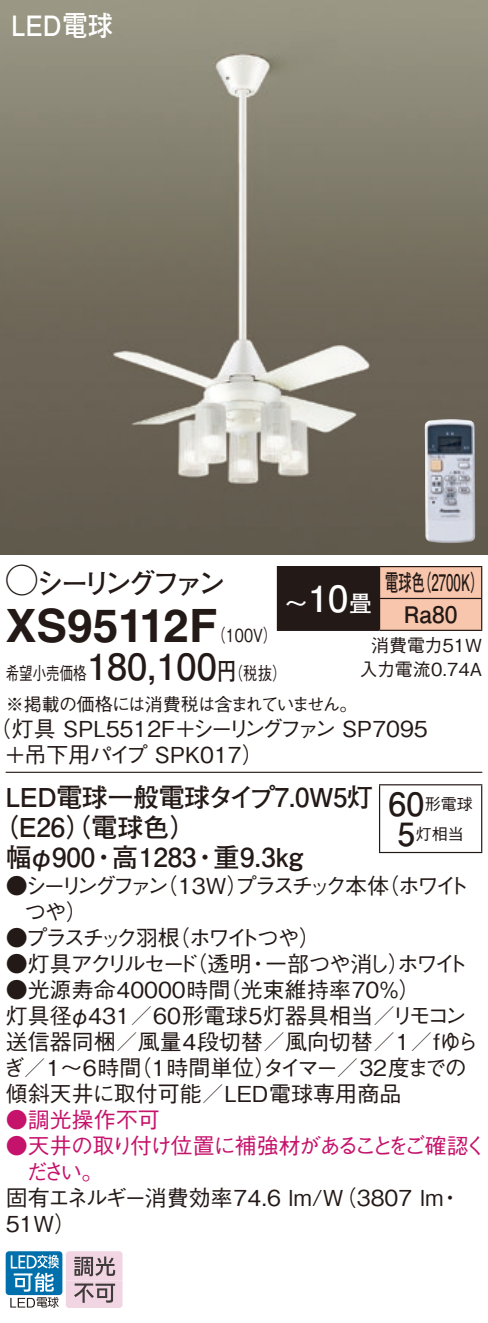
<style>
.page{position:relative;width:488px;height:1323px;background:#fff}
.page>*{position:absolute;margin:0;border:0;box-sizing:border-box;transform-origin:0 0}
.t1{font:700 46px "Helvetica LT Std";color:#231916}
.t2{font:700 36px "Futo Go B101 Pro";color:#231916}
.t3{font:700 36px "Futo Go B101 Pro";color:#fff}
.t4{font:700 32px "Futo Go B101 Pro";color:#231916}
.t5{font:700 28px "Futo Go B101 Pro";letter-spacing:-.165em;color:#231916}
.t6{font:700 28px "Futo Go B101 Pro";color:#fff;scale:.9 1}
.t7{font:700 26px "Futo Go B101 Pro";letter-spacing:-.015em;color:#231916}
.t8{font:700 22.8px "Futo Go B101 Pro";color:#231916;scale:.58 1}
.t9{font:700 22.8px "Futo Go B101 Pro";color:#231916}
.t10{font:700 22.8px "Futo Go B101 Pro";color:#fff}
.t11{font:500 22px/26px "Gothic BBB Pro";color:#231916}
.t12{font:500 22px/26px "Gothic BBB Pro";letter-spacing:-.085em;color:#c5126b}
.t13{font:500 22px "Gothic BBB Pro";letter-spacing:-.165em;color:#231916}
.t14{font:500 22px "Gothic BBB Pro";letter-spacing:-.105em;color:#231916}
.t15{font:500 22px "Gothic BBB Pro";letter-spacing:-.07em;color:#231916}
.t16{font:500 22px "Gothic BBB Pro";letter-spacing:-.14em;color:#231916}
.t17{font:500 22px "Gothic BBB Pro";letter-spacing:-.195em;color:#231916}
.t18{font:500 22px "Gothic BBB Pro";letter-spacing:-.16em;color:#231916}
.t19{font:500 22px "Gothic BBB Pro";letter-spacing:-.055em;color:#c5126b}
.t20{font:500 18px/31.6px "Gothic BBB Pro";letter-spacing:-.04em;color:#231916;scale:.75 1}
.t21{font:500 18px/24px "Gothic BBB Pro";color:#231916;text-align:right}
.t22{font:500 18px "Gothic BBB Pro";color:#231916;scale:.8 1}
.t23{font:500 16px "Gothic BBB Pro";color:#231916}
.s1{font-family:"Ford Classification 1";font-weight:400;font-size:32px}
.s2{font-family:"Futo Go B101 Pro";font-weight:700;font-size:24px}
</style>
<div class="page">
<img style="left:0;top:0;width:488px;height:554px">
<img style="left:424px;top:419px;width:51px;height:124px">
<div style="left:277px;top:566px;width:102px;height:64px;background:#231916"></div>
<div style="left:380px;top:567px;width:101px;height:62px;background:#f8c6ad"></div>
<hr style="left:379px;top:566px;width:103px;height:1px;background:#231916">
<hr style="left:481px;top:567px;width:1px;height:31px;background:#231916">
<hr style="left:277px;top:629px;width:102px;height:2px;background:#231916">
<hr style="left:379px;top:598px;width:103px;height:1px;background:#231916">
<hr style="left:481px;top:599px;width:1px;height:31px;background:#231916">
<hr style="left:379px;top:629px;width:103px;height:2px;background:#231916">
<hr style="left:379px;top:567px;width:1px;height:31px;background:#231916">
<hr style="left:379px;top:599px;width:1px;height:31px;background:#231916">
<hr style="left:6px;top:771px;width:476px;height:2px;background:#231916">
<hr style="left:379px;top:785px;width:1px;height:67px;background:#231916">
<hr style="left:379px;top:784px;width:103px;height:1px;background:#231916">
<hr style="left:481px;top:785px;width:1px;height:67px;background:#231916">
<hr style="left:379px;top:852px;width:103px;height:1px;background:#231916">
<div style="left:6px;top:1251px;width:56px;height:44px;background:#0070ac;border-radius:3px"></div>
<svg style="left:10px;top:1254px;width:49px;height:53px"></svg>
<svg style="left:66px;top:1251px;width:56px;height:57px;background:#cdb6c0"></svg>
<p class="t6" style="left:11px;top:3px;width:114px">LED電球</p>
<p class="t5" style="left:6px;top:561px;width:222px"><span class="s1">A</span>シーリングファン</p>
<p class="t22" style="left:211px;top:621px;width:84px">（100 (V</p>
<p class="t8" style="left:418px;top:564px;width:115px">（2700 (K</p>
<p class="t8" style="left:385px;top:564px;width:70px">電球色</p>
<h2 class="t3" style="left:308px;top:570px;width:42px">10</h2>
<p class="t10" style="left:349px;top:585px;width:24px">畳</p>
<p class="t10" style="left:285px;top:585px;width:24px">〜</p>
<p class="t9" style="left:403px;top:596px;width:55px">Ra80</p>
<p class="t21" style="left:359px;top:631px;width:124px">消費電力51W入力電流0.74A</p>
<h1 class="t1" style="left:6px;top:598px;width:213px">XS95112F</h1>
<h2 class="t2" style="left:87px;top:637px;width:131px">180,100</h2>
<p class="t22" style="left:217px;top:658px;width:88px">（<span class="s2">円</span>税抜(</p>
<p class="t20" style="left:6px;top:655px;width:470px">希望小売価格<br>※掲載の価格には消費税は含まれていません。</p>
<p class="t13" style="left:192px;top:711px;width:237px">シーリングファン SP7095</p>
<p class="t11" style="left:4px;top:713px;width:261px;text-indent:-14px">（灯具 SPL5512 ＋F<br>＋吊下用パイプ SPK017(</p>
<p class="t7" style="left:6px;top:776px;width:369px">LED電球一般電球タイプ7.0W 灯5</p>
<p class="t7" style="left:-8px;top:806px;width:206px">（E26）（電球色(</p>
<p class="t7" style="left:213px;top:836px;width:91px">重9.3kg</p>
<p class="t7" style="left:6px;top:836px;width:91px">幅φ900</p>
<p class="t7" style="left:112px;top:836px;width:86px">高1283</p>
<p class="t7" style="left:91px;top:836px;width:27px">・</p>
<p class="t7" style="left:192px;top:836px;width:28px">・</p>
<h3 class="t4" style="left:388px;top:778px;width:37px">60</h3>
<p class="t23" style="left:415px;top:821px;width:49px">灯相当</p>
<p class="t23" style="left:424px;top:791px;width:49px">形電球</p>
<h3 class="t4" style="left:397px;top:808px;width:19px">5</h3>
<p class="t14" style="left:156px;top:867px;width:234px">（13W プラスチック本体</p>
<p class="t11" style="left:226px;top:869px;width:23px">）</p>
<p class="t11" style="left:377px;top:869px;width:93px">（ホワイト</p>
<p class="t17" style="left:6px;top:867px;width:165px">●シーリングファン</p>
<p class="t11" style="left:24px;top:895px;width:65px">つや(</p>
<p class="t11" style="left:168px;top:921px;width:154px">（ホワイトつや(</p>
<p class="t18" style="left:6px;top:919px;width:176px">●プラスチック羽根</p>
<p class="t11" style="left:185px;top:947px;width:67px">（透明</p>
<p class="t11" style="left:388px;top:947px;width:23px">）</p>
<p class="t15" style="left:265px;top:945px;width:204px">一部つや消しホワイト</p>
<p class="t16" style="left:6px;top:945px;width:194px">●灯具アクリルセード</p>
<p class="t11" style="left:247px;top:947px;width:23px">・</p>
<p class="t11" style="left:219px;top:973px;width:203px">（光束維持率70％(</p>
<p class="t11" style="left:6px;top:973px;width:226px">●光源寿命40000時間</p>
<p class="t11" style="left:6px;top:999px;width:391px">灯具径φ431／60形電球5灯器具相当／</p>
<p class="t11" style="left:6px;top:1025px;width:474px">送信器同梱／風量4段切替／風向切替／1／fゆら</p>
<p class="t11" style="left:130px;top:1051px;width:338px">（1時間単位タイマー／32度までの</p>
<p class="t11" style="left:391px;top:999px;width:76px">リモコン</p>
<p class="t11" style="left:254px;top:1051px;width:23px">）</p>
<p class="t11" style="left:3px;top:1051px;width:400px">ぎ／1〜6時間<br>傾斜天井に取付可能／LED電球専用商品</p>
<p class="t19" style="left:6px;top:1101px;width:156px">●調光操作不可</p>
<p class="t12" style="left:26px;top:1129px;width:462px;text-indent:-20px">●天井の取り付け位置に補強材があることをご確認ください。</p>
<p class="t11" style="left:439px;top:1181px;width:23px">・</p>
<p class="t11" style="left:6px;top:1181px;width:439px">固有エネルギー消費効率74.6 lm （W/ 3807 lm<br>51W(</p>
</div>
